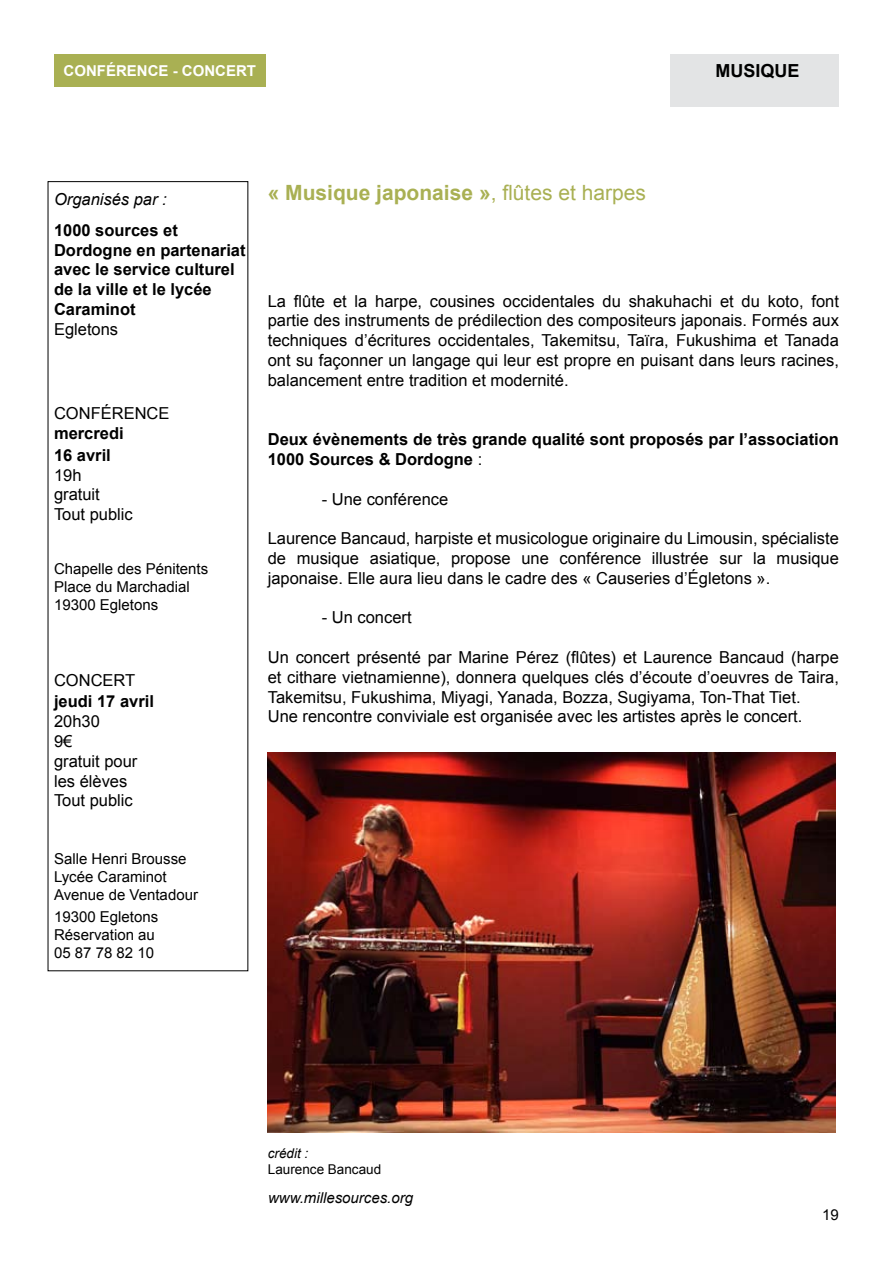
<style>
.page{position:relative;width:893px;height:1263px;background:#fff}
.page>*{position:absolute;margin:0;border:0;box-sizing:border-box;transform-origin:0 0}
.t1{font:700 21px "Arial";color:#a9b053}
.t2{font:700 18px "Arial";color:#000}
.t3{font:16.5px/19.8px "Arial";color:#000}
.t4{font:700 16.5px/19.8px "Arial";color:#000}
.t5{font:italic 16.5px "Arial";color:#000}
.t6{font:15px/18px "Arial";color:#000}
.t7{font:italic 15px "Arial";color:#000}
.t8{font:700 15px "Arial";color:#fff}
.t9{font:13.5px "Arial";color:#000}
.t10{font:italic 13.5px "Arial";color:#000}
.s1{font-weight:400}
</style>
<div class="page">
<div style="left:54px;top:54px;width:212px;height:32px;background:#a9b053"></div>
<div style="left:670px;top:54px;width:169px;height:53px;background:#e3e4e5"></div>
<img style="left:268px;top:753px;width:568px;height:379px">
<p class="t8" style="left:64px;top:61px;width:194px">CONFÉRENCE - CONCERT</p>
<p class="t2" style="left:715px;top:58px;width:86px">MUSIQUE</p>
<p class="t5" style="left:54px;top:189px;width:114px">Organisés par :</p>
<p class="t4" style="left:54px;top:221px;width:193px">1000 sources et<br>Dordogne en partenariat avec le service culturel de la ville et le lycée<br>Caraminot</p>
<p class="t3" style="left:54px;top:319px;width:66px">Egletons</p>
<p class="t3" style="left:54px;top:404px;width:117px">CONFÉRENCE</p>
<p class="t4" style="left:54px;top:423px;width:71px;line-height:21.6px">mercredi<br>16 avril</p>
<p class="t3" style="left:54px;top:465px;width:80px">19h<br>gratuit<br>Tout public</p>
<p class="t6" style="left:54px;top:560px;width:156px">Chapelle des Pénitents<br>Place du Marchadial<br>19300 Egletons</p>
<p class="t3" style="left:54px;top:670px;width:83px">CONCERT</p>
<p class="t4" style="left:54px;top:692px;width:101px">jeudi 17 avril</p>
<p class="t3" style="left:54px;top:712px;width:85px">20h30<br>9€<br>gratuit pour les élèves<br>Tout public</p>
<p class="t6" style="left:54px;top:850px;width:145px">Salle Henri Brousse<br>Lycée Caraminot<br>Avenue de Ventadour</p>
<p class="t6" style="left:54px;top:907px;width:106px">19300 Egletons<br>Réservation au<br>05 87 78 82 10</p>
<p class="t1" style="left:268px;top:179px;width:380px">« Musique japonaise »<span class="s1">, flûtes et harpes</span></p>
<p class="t3" style="left:268px;top:291px;width:573px;text-align:justify">La flûte et la harpe, cousines occidentales du shakuhachi et du koto, font partie des instruments de prédilection des compositeurs japonais. Formés aux techniques d’écritures occidentales, Takemitsu, Taïra, Fukushima et Tanada ont su façonner un langage qui leur est propre en puisant dans leurs racines, balancement entre tradition et modernité.</p>
<p class="t4" style="left:268px;top:430px;width:573px">Deux évènements de très grande qualité sont proposés par l’association<br>1000 Sources &amp; Dordogne <span class="s1">:</span></p>
<p class="t3" style="left:322px;top:489px;width:128px">- Une conférence</p>
<p class="t3" style="left:268px;top:529px;width:573px;text-align:justify">Laurence Bancaud, harpiste et musicologue originaire du Limousin, spécialiste de musique asiatique, propose une conférence illustrée sur la musique japonaise. Elle aura lieu dans le cadre des « Causeries d’Égletons ».</p>
<p class="t3" style="left:322px;top:608px;width:91px">- Un concert</p>
<p class="t3" style="left:268px;top:647px;width:573px">Un concert présenté par Marine Pérez (flûtes) et Laurence Bancaud (harpe et cithare vietnamienne), donnera quelques clés d’écoute d’oeuvres de Taira, Takemitsu, Fukushima, Miyagi, Yanada, Bozza, Sugiyama, Ton-That Tiet.<br>Une rencontre conviviale est organisée avec les artistes après le concert.</p>
<p class="t10" style="left:268px;top:1144px;width:42px">crédit :</p>
<p class="t9" style="left:268px;top:1160px;width:115px">Laurence Bancaud</p>
<p class="t7" style="left:268px;top:1188px;width:147px">www.millesources.org</p>
<p class="t6" style="left:822px;top:1206px;width:18px">19</p>
</div>
